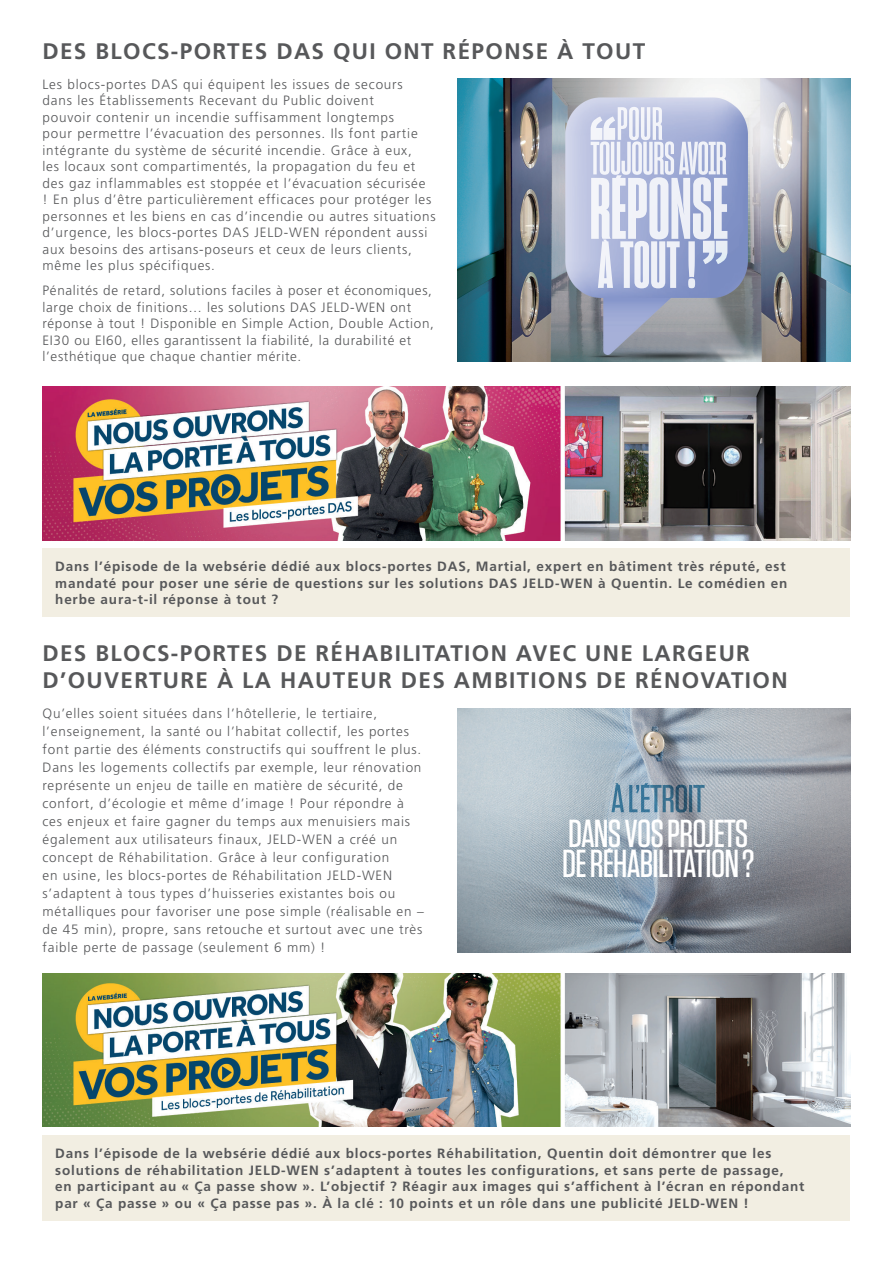
<style>
.page{position:relative;width:893px;height:1263px;background:#fff}
.page>*{position:absolute;margin:0;border:0;box-sizing:border-box;transform-origin:0 0}
.t1{font:500 39px/30.2px "Tungsten";letter-spacing:-.02em;color:#fff}
.t2{font:700 22.5px/27px "Frutiger LT Std";letter-spacing:.06em;color:#57585a}
.t3{font:300 13.5px/16.5px "Frutiger LT Std";letter-spacing:.06em;color:#57585a}
.t4{font:700 13.5px/16.5px "Frutiger LT Std";letter-spacing:.06em;color:#57585a}
</style>
<div class="page">
<img style="left:457px;top:708px;width:393px;height:244px">
<img style="left:43px;top:974px;width:807px;height:153px">
<div style="left:43px;top:1135px;width:807px;height:85px;background:#f2eee2"></div>
<img style="left:43px;top:387px;width:807px;height:153px">
<div style="left:43px;top:549px;width:807px;height:68px;background:#f2eee2"></div>
<img style="left:457px;top:79px;width:393px;height:282px">
<svg style="left:591px;top:107px;width:136px;height:181px"></svg>
<svg style="left:607px;top:848px;width:4px;height:4px"></svg>
<svg style="left:611px;top:783px;width:94px;height:29px;background:#7895a9"></svg>
<h2 class="t2" style="left:43px;top:38px;width:604px">DES BLOCS-PORTES DAS QUI ONT RÉPONSE À TOUT</h2>
<p class="t3" style="left:43px;top:76px;width:395px">Les blocs-portes DAS qui équipent les issues de secours<br>dans les Établissements Recevant du Public doivent<br>pouvoir contenir un incendie suffisamment longtemps<br>pour permettre l’évacuation des personnes. Ils font partie intégrante du système de sécurité incendie. Grâce à eux,<br>les locaux sont compartimentés, la propagation du feu et des gaz inflammables est stoppée et l’évacuation sécurisée<br>! En plus d’être particulièrement efficaces pour protéger les personnes et les biens en cas d’incendie ou autres situations d’urgence, les blocs-portes DAS JELD-WEN répondent aussi aux besoins des artisans-poseurs et ceux de leurs clients, même les plus spécifiques.</p>
<p class="t3" style="left:43px;top:283px;width:393px">Pénalités de retard, solutions faciles à poser et économiques, large choix de finitions… les solutions DAS JELD-WEN ont réponse à tout ! Disponible en Simple Action, Double Action, EI30 ou EI60, elles garantissent la fiabilité, la durabilité et l’esthétique que chaque chantier mérite.</p>
<p class="t4" style="left:55px;top:559px;width:733px">Dans l’épisode de la websérie dédié aux blocs-portes DAS, Martial, expert en bâtiment très réputé, est mandaté pour poser une série de questions sur les solutions DAS JELD-WEN à Quentin. Le comédien en herbe aura-t-il réponse à tout ?</p>
<h2 class="t2" style="left:43px;top:640px;width:747px">DES BLOCS-PORTES DE RÉHABILITATION AVEC UNE LARGEUR<br>D’OUVERTURE À LA HAUTEUR DES AMBITIONS DE RÉNOVATION</h2>
<p class="t3" style="left:43px;top:705px;width:383px;line-height:18px">Qu’elles soient situées dans l’hôtellerie, le tertiaire, l’enseignement, la santé ou l’habitat collectif, les portes font partie des éléments constructifs qui souffrent le plus.<br>Dans les logements collectifs par exemple, leur rénovation représente un enjeu de taille en matière de sécurité, de confort, d’écologie et même d’image ! Pour répondre à ces enjeux et faire gagner du temps aux menuisiers mais également aux utilisateurs finaux, JELD-WEN a créé un concept de Réhabilitation. Grâce à leur configuration<br>en usine, les blocs-portes de Réhabilitation JELD-WEN s’adaptent à tous types d’huisseries existantes bois ou métalliques pour favoriser une pose simple (réalisable en – de 45 min), propre, sans retouche et surtout avec une très faible perte de passage (seulement 6 mm) !</p>
<h1 class="t1" style="left:562px;top:819px;width:194px">DANS VOS PROJETS<br>DE REHABILITATION ?</h1>
<p class="t4" style="left:55px;top:1145px;width:750px">Dans l’épisode de la websérie dédié aux blocs-portes Réhabilitation, Quentin doit démontrer que les solutions de réhabilitation JELD-WEN s’adaptent à toutes les configurations, et sans perte de passage,<br>en participant au « Ça passe show ». L’objectif ? Réagir aux images qui s’affichent à l’écran en répondant par « Ça passe » ou « Ça passe pas ». À la clé : 10 points et un rôle dans une publicité JELD-WEN !</p>
</div>
